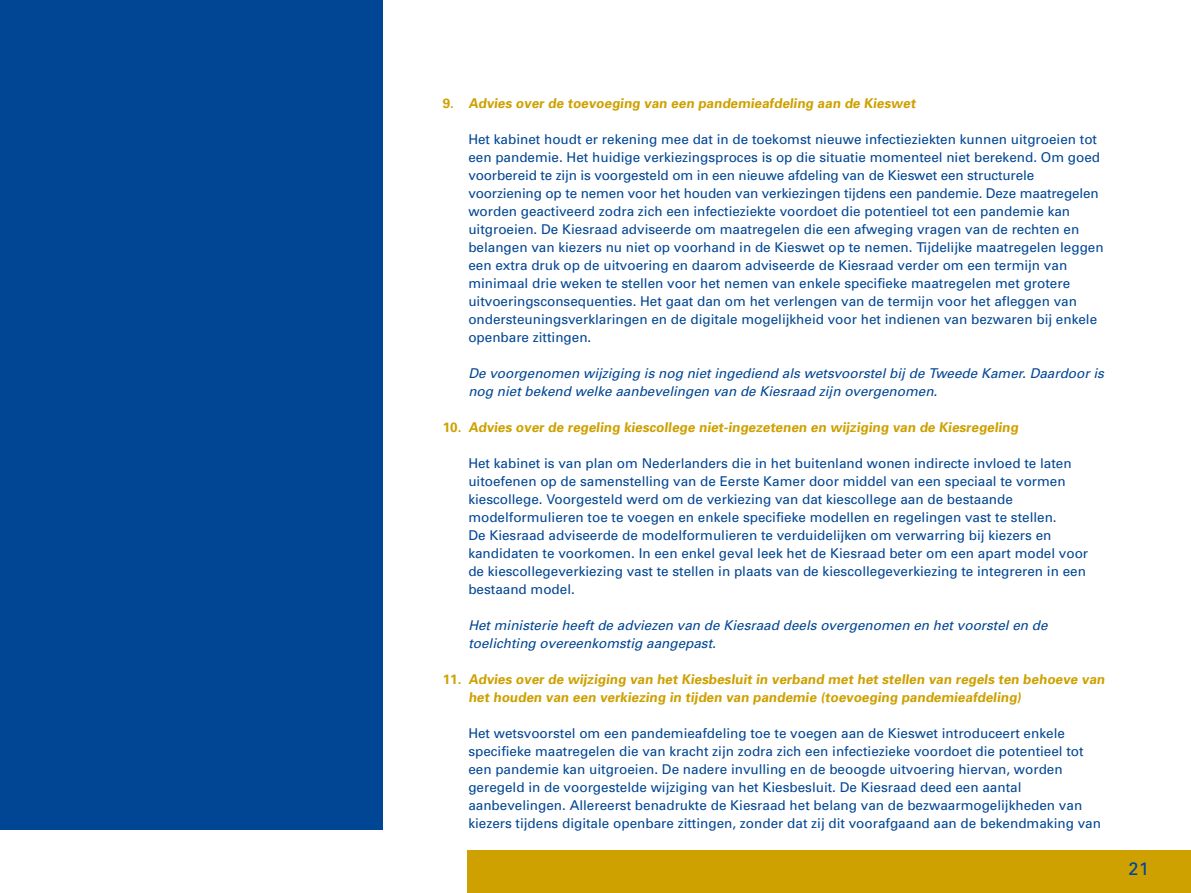
<style>
.page{position:relative;width:1191px;height:893px;background:#fff}
.page>*{position:absolute;margin:0;border:0;box-sizing:border-box;transform-origin:0 0}
.t1{font:18px "Univers";color:#014694}
.Broodtekst{font:13.5px/18px "Univers";color:#014694}
.Broodtekst_opsomming{font:700 13.5px/18px "Univers";color:#cea100}
.Broodtekst-2{font:italic 13.5px/18px "Univers";color:#014694}
</style>
<div class="page">
<div style="left:467px;top:850px;width:724px;height:43px;background:#cea100"></div>
<div style="left:0;top:0;width:383px;height:829px;background:#014694"></div>
<h2 class="Broodtekst_opsomming" style="left:443px;top:94px;width:476px">9. Advies over de toevoeging van een pandemieafdeling aan de Kieswet</h2>
<p class="Broodtekst" style="left:468px;top:130px;width:637px">Het kabinet houdt er rekening mee dat in de toekomst nieuwe infectieziekten kunnen uitgroeien tot een pandemie. Het huidige verkiezingsproces is op die situatie momenteel niet berekend. Om goed voorbereid te zijn is voorgesteld om in een nieuwe afdeling van de Kieswet een structurele voorziening op te nemen voor het houden van verkiezingen tijdens een pandemie. Deze maatregelen worden geactiveerd zodra zich een infectieziekte voordoet die potentieel tot een pandemie kan uitgroeien. De Kiesraad adviseerde om maatregelen die een afweging vragen van de rechten en belangen van kiezers nu niet op voorhand in de Kieswet op te nemen. Tijdelijke maatregelen leggen een extra druk op de uitvoering en daarom adviseerde de Kiesraad verder om een termijn van minimaal drie weken te stellen voor het nemen van enkele specifieke maatregelen met grotere uitvoeringsconsequenties. Het gaat dan om het verlengen van de termijn voor het afleggen van ondersteuningsverklaringen en de digitale mogelijkheid voor het indienen van bezwaren bij enkele openbare zittingen.</p>
<p class="Broodtekst-2" style="left:468px;top:364px;width:637px">De voorgenomen wijziging is nog niet ingediend als wetsvoorstel bij de Tweede Kamer. Daardoor is nog niet bekend welke aanbevelingen van de Kiesraad zijn overgenomen.</p>
<h2 class="Broodtekst_opsomming" style="left:443px;top:418px;width:579px">10. Advies over de regeling kiescollege niet-ingezetenen en wijziging van de Kiesregeling</h2>
<p class="Broodtekst" style="left:468px;top:454px;width:621px">Het kabinet is van plan om Nederlanders die in het buitenland wonen indirecte invloed te laten uitoefenen op de samenstelling van de Eerste Kamer door middel van een speciaal te vormen kiescollege. Voorgesteld werd om de verkiezing van dat kiescollege aan de bestaande modelformulieren toe te voegen en enkele specifieke modellen en regelingen vast te stellen.<br>De Kiesraad adviseerde de modelformulieren te verduidelijken om verwarring bij kiezers en kandidaten te voorkomen. In een enkel geval leek het de Kiesraad beter om een apart model voor de kiescollegeverkiezing vast te stellen in plaats van de kiescollegeverkiezing te integreren in een bestaand model.</p>
<p class="Broodtekst-2" style="left:468px;top:616px;width:581px">Het ministerie heeft de adviezen van de Kiesraad deels overgenomen en het voorstel en de toelichting overeenkomstig aangepast.</p>
<h2 class="Broodtekst_opsomming" style="left:468px;top:670px;width:640px;text-indent:-26px">11. Advies over de wijziging van het Kiesbesluit in verband met het stellen van regels ten behoeve van het houden van een verkiezing in tijden van pandemie (toevoeging pandemieafdeling)</h2>
<p class="Broodtekst" style="left:468px;top:724px;width:634px">Het wetsvoorstel om een pandemieafdeling toe te voegen aan de Kieswet introduceert enkele specifieke maatregelen die van kracht zijn zodra zich een infectiezieke voordoet die potentieel tot een pandemie kan uitgroeien. De nadere invulling en de beoogde uitvoering hiervan, worden geregeld in de voorgestelde wijziging van het Kiesbesluit. De Kiesraad deed een aantal aanbevelingen. Allereerst benadrukte de Kiesraad het belang van de bezwaarmogelijkheden van kiezers tijdens digitale openbare zittingen, zonder dat zij dit voorafgaand aan de bekendmaking van</p>
<h1 class="t1" style="left:1128px;top:857px;width:22px">21</h1>
</div>
